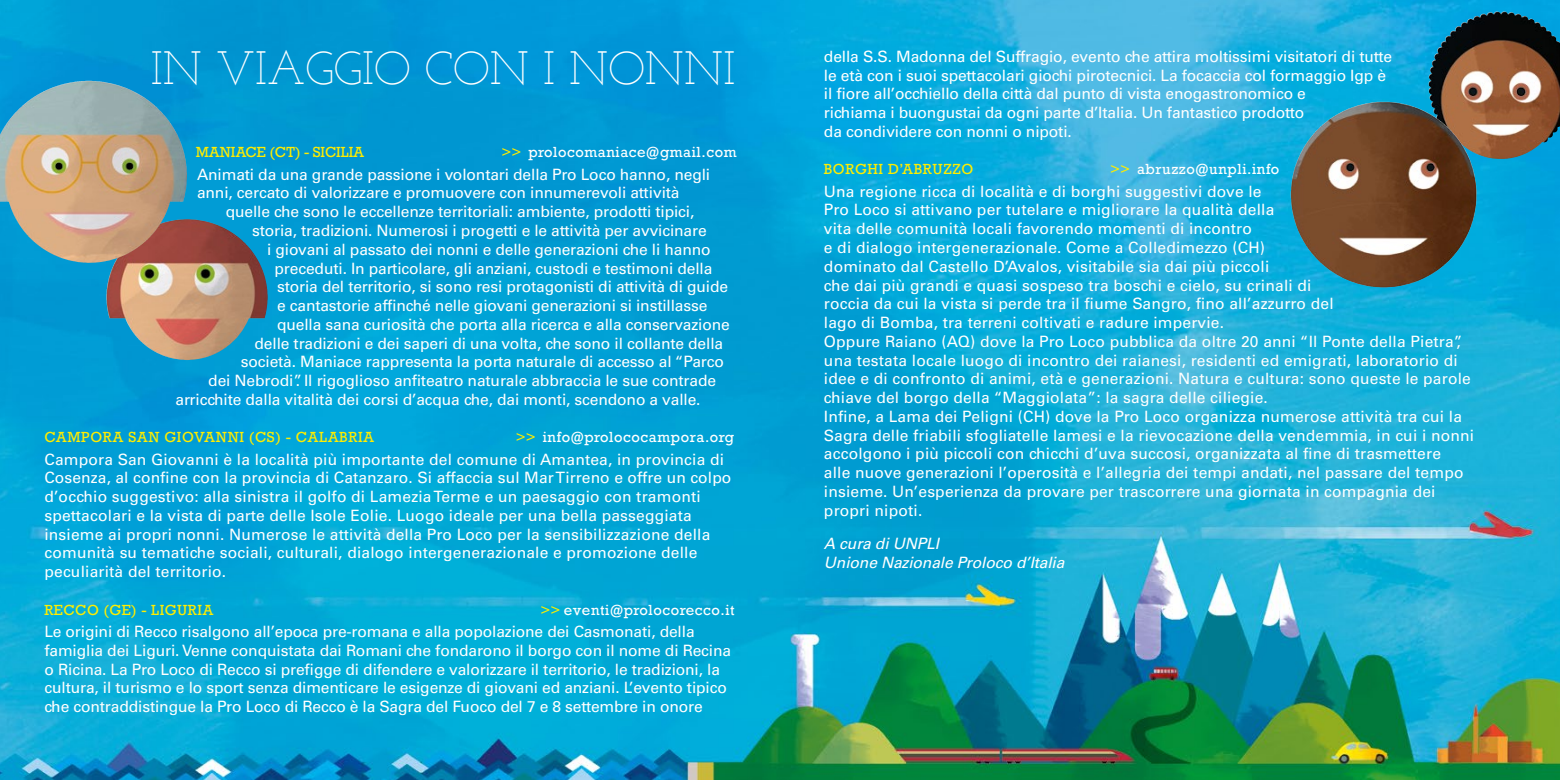
<style>
.page{position:relative;width:1560px;height:780px;background:#fff}
.page>*{position:absolute;margin:0;border:0;box-sizing:border-box;transform-origin:0 0}
.t1{font:300 46.62px "Josefin Slab";color:#fff}
.t2{font:15.62px/18.8px "Univers LT Std";letter-spacing:-.005em;color:#fff}
.t3{font:italic 15.62px/18.8px "Univers LT Std";letter-spacing:-.01em;color:#fff}
.t4{font:13.75px "Rockwell";letter-spacing:.04em;color:#fff}
.t5{font:13.75px "Rockwell";letter-spacing:.04em;color:#ffed00}
.t6{font:13.75px "Rockwell";letter-spacing:-.01em;color:#ffed00}
.s1{color:#ffed00}
</style>
<div class="page">
<img style="left:0;top:0;width:1559px;height:780px">
<img style="left:109px;top:219px;width:74px;height:58px">
<img style="left:1px;top:81px;width:83px;height:52px">
<img style="left:1427px;top:12px;width:76px;height:74px">
<img style="left:1290px;top:102px;width:95px;height:117px">
<h1 class="t1" style="left:151px;top:40px;width:586px">IN VIAGGIO CON I NONNI</h1>
<p class="t2" style="left:823px;top:47px;width:569px">della S.S. Madonna del Suffragio, evento che attira moltissimi visitatori di tutte le età con i suoi spettacolari giochi pirotecnici. La focaccia col formaggio Igp è il fiore all’occhiello della città dal punto di vista enogastronomico e<br>richiama i buongustai da ogni parte d’Italia. Un fantastico prodotto<br>da condividere con nonni o nipoti.</p>
<p class="t5" style="left:823px;top:161px;width:151px">BORGHI D’ABRUZZO</p>
<p class="t4" style="left:1110px;top:161px;width:171px"><span class="s1">&gt;&gt;</span> abruzzo@unpli.info</p>
<p class="t2" style="left:823px;top:182px;width:651px">Una regione ricca di località e di borghi suggestivi dove le<br>Pro Loco si attivano per tutelare e migliorare la qualità della<br>vita delle comunità locali favorendo momenti di incontro<br>e di dialogo intergenerazionale. Come a Colledimezzo (CH)<br>dominato dal Castello D’Avalos, visitabile sia dai più piccoli<br>che dai più grandi e quasi sospeso tra boschi e cielo, su crinali di<br>roccia da cui la vista si perde tra il fiume Sangro, fino all’azzurro del<br>lago di Bomba, tra terreni coltivati e radure impervie.<br>Oppure Raiano (AQ) dove la Pro Loco pubblica da oltre 20 anni “Il Ponte della Pietra”, una testata locale luogo di incontro dei raianesi, residenti ed emigrati, laboratorio di idee e di confronto di animi, età e generazioni. Natura e cultura: sono queste le parole chiave del borgo della “Maggiolata”: la sagra delle ciliegie.<br>Infine, a Lama dei Peligni (CH) dove la Pro Loco organizza numerose attività tra cui la Sagra delle friabili sfogliatelle lamesi e la rievocazione della vendemmia, in cui i nonni accolgono i più piccoli con chicchi d’uva succosi, organizzata al fine di trasmettere<br>alle nuove generazioni l’operosità e l’allegria dei tempi andati, nel passare del tempo insieme. Un’esperienza da provare per trascorrere una giornata in compagnia dei propri nipoti.</p>
<p class="t3" style="left:823px;top:534px;width:242px">A cura di UNPLI<br>Unione Nazionale Proloco d’Italia</p>
<p class="t6" style="left:196px;top:144px;width:170px">MANIACE (CT) - SICILIA</p>
<p class="t4" style="left:501px;top:144px;width:236px"><span class="s1">&gt;&gt;</span> prolocomaniace@gmail.com</p>
<p class="t2" style="left:197px;top:165px;width:514px">Animati da una grande passione i volontari della Pro Loco hanno, negli anni, cercato di valorizzare e promuovere con innumerevoli attività</p>
<p class="t2" style="left:226px;top:202px;width:470px">quelle che sono le eccellenze territoriali: ambiente, prodotti tipici,</p>
<p class="t2" style="left:252px;top:221px;width:456px">storia, tradizioni. Numerosi i progetti e le attività per avvicinare</p>
<p class="t2" style="left:267px;top:240px;width:445px">i giovani al passato dei nonni e delle generazioni che li hanno</p>
<p class="t2" style="left:274px;top:259px;width:439px">preceduti. In particolare, gli anziani, custodi e testimoni della</p>
<p class="t2" style="left:277px;top:277px;width:452px">storia del territorio, si sono resi protagonisti di attività di guide</p>
<p class="t2" style="left:277px;top:296px;width:432px">e cantastorie affinché nelle giovani generazioni si instillasse</p>
<p class="t2" style="left:277px;top:315px;width:454px">quella sana curiosità che porta alla ricerca e alla conservazione</p>
<p class="t2" style="left:254px;top:334px;width:470px">delle tradizioni e dei saperi di una volta, che sono il collante della</p>
<p class="t2" style="left:241px;top:352px;width:484px">società. Maniace rappresenta la porta naturale di accesso al “Parco</p>
<p class="t2" style="left:208px;top:371px;width:509px">dei Nebrodi”. Il rigoglioso anfiteatro naturale abbraccia le sue contrade</p>
<p class="t2" style="left:175px;top:390px;width:526px">arricchite dalla vitalità dei corsi d’acqua che, dai monti, scendono a valle.</p>
<p class="t5" style="left:44px;top:429px;width:331px">CAMPORA SAN GIOVANNI (CS) - CALABRIA</p>
<p class="t4" style="left:516px;top:429px;width:220px"><span class="s1">&gt;&gt;</span> info@prolococampora.org</p>
<p class="t2" style="left:44px;top:450px;width:688px">Campora San Giovanni è la località più importante del comune di Amantea, in provincia di Cosenza, al confine con la provincia di Catanzaro. Si affaccia sul Mar Tirreno e offre un colpo d’occhio suggestivo: alla sinistra il golfo di Lamezia Terme e un paesaggio con tramonti spettacolari e la vista di parte delle Isole Eolie. Luogo ideale per una bella passeggiata insieme ai propri nonni. Numerose le attività della Pro Loco per la sensibilizzazione della comunità su tematiche sociali, culturali, dialogo intergenerazionale e promozione delle peculiarità del territorio.</p>
<p class="t5" style="left:44px;top:601px;width:170px">RECCO (GE) - LIGURIA</p>
<p class="t4" style="left:540px;top:601px;width:196px"><span class="s1">&gt;&gt;</span> eventi@prolocorecco.it</p>
<p class="t2" style="left:44px;top:622px;width:688px">Le origini di Recco risalgono all’epoca pre-romana e alla popolazione dei Casmonati, della famiglia dei Liguri. Venne conquistata dai Romani che fondarono il borgo con il nome di Recina o Ricina. La Pro Loco di Recco si prefigge di difendere e valorizzare il territorio, le tradizioni, la cultura, il turismo e lo sport senza dimenticare le esigenze di giovani ed anziani. L’evento tipico che contraddistingue la Pro Loco di Recco è la Sagra del Fuoco del 7 e 8 settembre in onore</p>
</div>
